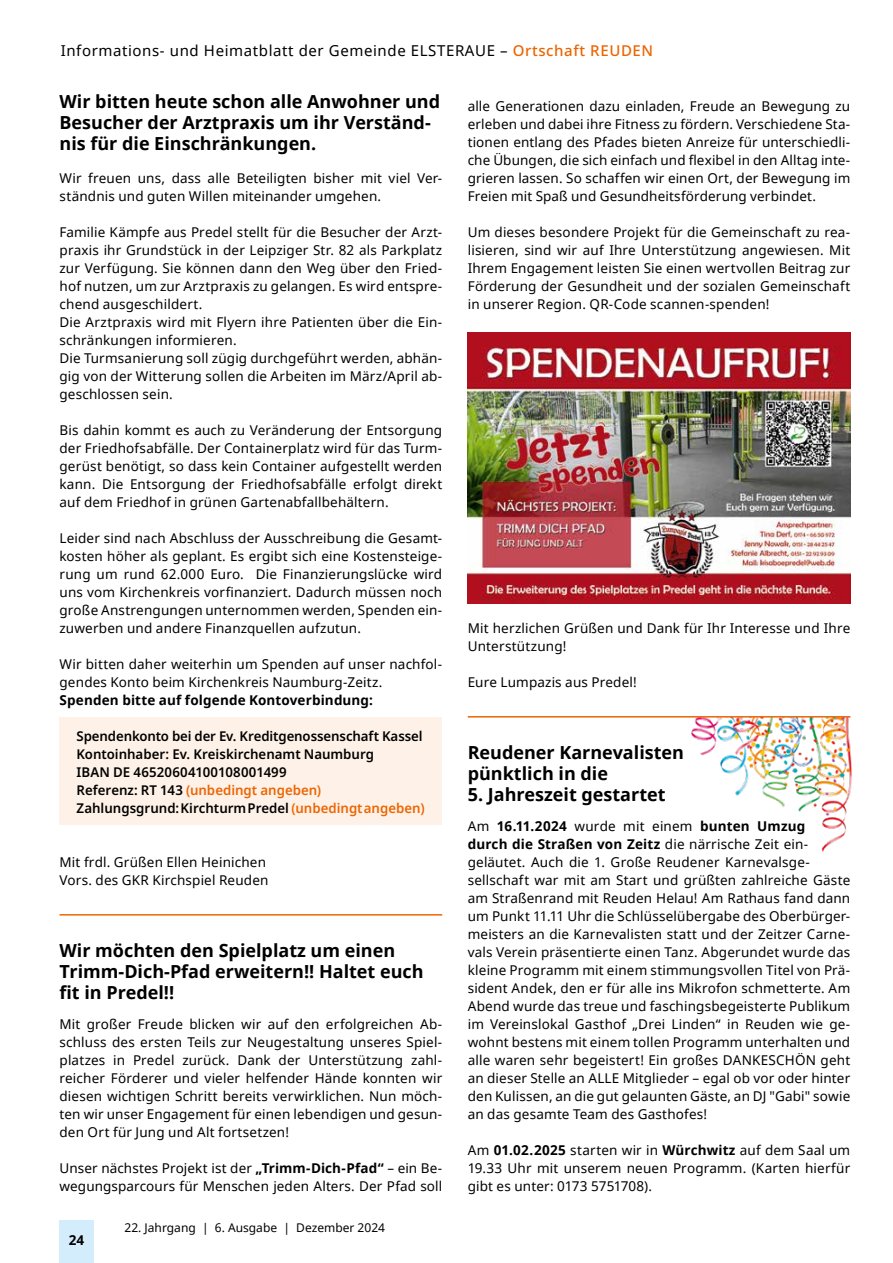
<style>
.page{position:relative;width:893px;height:1263px;background:#fff}
.page>*{position:absolute;margin:0;border:0;box-sizing:border-box;transform-origin:0 0}
.t1{font:700 18px/21px "Noto Sans";color:#000}
.t2{font:15px "Noto Sans";letter-spacing:.04em;color:#000}
.t3{font:13.5px/18px "Noto Sans";letter-spacing:.01em;color:#000}
.t4{font:600 13.5px/18px "Noto Sans";color:#000}
.t5{font:700 13.5px "Noto Sans";letter-spacing:.01em;color:#000}
.t6{font:12px "Noto Sans";color:#000}
.s1{font-weight:500;color:#ec6502}
.s2{color:#ec6502}
.s3{font-weight:700}
</style>
<div class="page">
<div style="left:60px;top:1220px;width:34px;height:43px;background:#d4edfc"></div>
<img style="left:647px;top:717px;width:205px;height:135px">
<img style="left:468px;top:332px;width:382px;height:271px">
<hr style="left:468px;top:716px;width:382px;height:1px;background:#ec6502">
<div style="left:60px;top:718px;width:382px;height:107px;background:#fef1e7"></div>
<hr style="left:60px;top:914px;width:382px;height:1px;background:#ec6502">
<p class="t2" style="left:61px;top:40px;width:594px">Informations- und Heimatblatt der Gemeinde ELSTERAUE – <span class="s1">Ortschaft REUDEN</span></p>
<h1 class="t1" style="left:60px;top:90px;width:382px">Wir bitten heute schon alle Anwohner und<br>Besucher der Arztpraxis um ihr Verständ&shy;nis für die Einschränkungen.</h1>
<p class="t3" style="left:60px;top:168px;width:384px">Wir freuen uns, dass alle Beteiligten bisher mit viel Ver&shy;ständnis und guten Willen miteinander umgehen.</p>
<p class="t3" style="left:60px;top:222px;width:384px">Familie Kämpfe aus Predel stellt für die Besucher der Arzt&shy;praxis ihr Grundstück in der Leipziger Str. 82 als Parkplatz zur Verfügung. Sie können dann den Weg über den Fried&shy;hof nutzen, um zur Arztpraxis zu gelangen. Es wird entspre&shy;chend ausgeschildert.<br>Die Arztpraxis wird mit Flyern ihre Patienten über die Ein&shy;schränkungen informieren.<br>Die Turmsanierung soll zügig durchgeführt werden, abhän&shy;gig von der Witterung sollen die Arbeiten im März/April ab&shy;geschlossen sein.</p>
<p class="t3" style="left:60px;top:420px;width:384px;text-align:justify">Bis dahin kommt es auch zu Veränderung der Entsorgung der Friedhofsabfälle. Der Containerplatz wird für das Turm&shy;gerüst benötigt, so dass kein Container aufgestellt werden kann. Die Entsorgung der Friedhofsabfälle erfolgt direkt auf dem Friedhof in grünen Gartenabfallbehältern.</p>
<p class="t3" style="left:60px;top:528px;width:384px;text-align:justify">Leider sind nach Abschluss der Ausschreibung die Gesamt&shy;kosten höher als geplant. Es ergibt sich eine Kostensteige&shy;rung um rund 62.000 Euro. Die Finanzierungslücke wird uns vom Kirchenkreis vorfinanziert. Dadurch müssen noch große Anstrengungen unternommen werden, Spenden ein&shy;zuwerben und andere Finanzquellen aufzutun.</p>
<p class="t3" style="left:60px;top:654px;width:384px">Wir bitten daher weiterhin um Spenden auf unser nachfol&shy;gendes Konto beim Kirchenkreis Naumburg-Zeitz.</p>
<p class="t5" style="left:60px;top:690px;width:315px">Spenden bitte auf folgende Kontoverbindung:</p>
<p class="t4" style="left:77px;top:727px;width:350px">Spendenkonto bei der Ev. Kreditgenossenschaft Kassel Kontoinhaber: Ev. Kreiskirchenamt Naumburg<br>IBAN DE 46520604100108001499<br>Referenz: RT 143 <span class="s2">(unbedingt angeben)<br></span>Zahlungsgrund: Kirchturm Predel <span class="s2">(unbedingt angeben)</span></p>
<p class="t3" style="left:468px;top:96px;width:384px;text-align:justify">alle Generationen dazu einladen, Freude an Bewegung zu erleben und dabei ihre Fitness zu fördern. Verschiedene Sta&shy;tionen entlang des Pfades bieten Anreize für unterschiedli&shy;che Übungen, die sich einfach und flexibel in den Alltag inte&shy;grieren lassen. So schaffen wir einen Ort, der Bewegung im Freien mit Spaß und Gesundheitsförderung verbindet.</p>
<p class="t3" style="left:468px;top:222px;width:384px;text-align:justify">Um dieses besondere Projekt für die Gemeinschaft zu rea&shy;lisieren, sind wir auf Ihre Unterstützung angewiesen. Mit Ihrem Engagement leisten Sie einen wertvollen Beitrag zur Förderung der Gesundheit und der sozialen Gemeinschaft in unserer Region. QR-Code scannen-spenden!</p>
<p class="t3" style="left:468px;top:618px;width:384px">Mit herzlichen Grüßen und Dank für Ihr Interesse und Ihre<br>Unterstützung!</p>
<p class="t3" style="left:468px;top:672px;width:171px">Eure Lumpazis aus Predel!</p>
<h1 class="t1" style="left:468px;top:741px;width:218px">Reudener Karnevalisten pünktlich in die</h1>
<h1 class="t1" style="left:468px;top:783px;width:199px">5. Jahreszeit gestartet</h1>
<p class="t3" style="left:468px;top:816px;width:384px">Am <span class="s3">16.11.2024</span> wurde mit einem <span class="s3">bunten Umzug<br>durch die Straßen von Zeitz</span> die närrische Zeit ein&shy;geläutet. Auch die 1. Große Reudener Karnevalsge&shy;sellschaft war mit am Start und grüßten zahlreiche Gäste am Straßenrand mit Reuden Helau! Am Rathaus fand dann um Punkt 11.11 Uhr die Schlüsselübergabe des Oberbürger&shy;meisters an die Karnevalisten statt und der Zeitzer Carne&shy;vals Verein präsentierte einen Tanz. Abgerundet wurde das kleine Programm mit einem stimmungsvollen Titel von Prä&shy;sident Andek, den er für alle ins Mikrofon schmetterte. Am Abend wurde das treue und faschingsbegeisterte Publikum im Vereinslokal Gasthof „Drei Linden“ in Reuden wie ge&shy;wohnt bestens mit einem tollen Programm unterhalten und alle waren sehr begeistert! Ein großes DANKESCHÖN geht an dieser Stelle an ALLE Mitglieder – egal ob vor oder hinter den Kulissen, an die gut gelaunten Gäste, an DJ "Gabi" sowie an das gesamte Team des Gasthofes!</p>
<p class="t3" style="left:468px;top:1140px;width:384px;text-align:justify">Am <span class="s3">01.02.2025</span> starten wir in <span class="s3">Würchwitz</span> auf dem Saal um 19.33 Uhr mit unserem neuen Programm. (Karten hierfür gibt es unter: 0173 5751708).</p>
<p class="t3" style="left:60px;top:852px;width:211px">Mit frdl. Grüßen Ellen Heinichen<br>Vors. des GKR Kirchspiel Reuden</p>
<h1 class="t1" style="left:60px;top:939px;width:366px">Wir möchten den Spielplatz um einen<br>Trimm-Dich-Pfad erweitern!! Haltet euch fit in Predel!!</h1>
<p class="t3" style="left:60px;top:1014px;width:384px;text-align:justify">Mit großer Freude blicken wir auf den erfolgreichen Ab&shy;schluss des ersten Teils zur Neugestaltung unseres Spiel&shy;platzes in Predel zurück. Dank der Unterstützung zahl&shy;reicher Förderer und vieler helfender Hände konnten wir diesen wichtigen Schritt bereits verwirklichen. Nun möch&shy;ten wir unser Engagement für einen lebendigen und gesun&shy;den Ort für Jung und Alt fortsetzen!</p>
<p class="t3" style="left:60px;top:1158px;width:384px">Unser nächstes Projekt ist der <span class="s3">„Trimm-Dich-Pfad“</span> – ein Be&shy;wegungsparcours für Menschen jeden Alters. Der Pfad soll</p>
<p class="t5" style="left:69px;top:1230px;width:17px">24</p>
<p class="t6" style="left:125px;top:1219px;width:262px">22. Jahrgang | 6. Ausgabe | Dezember 2024</p>
</div>
